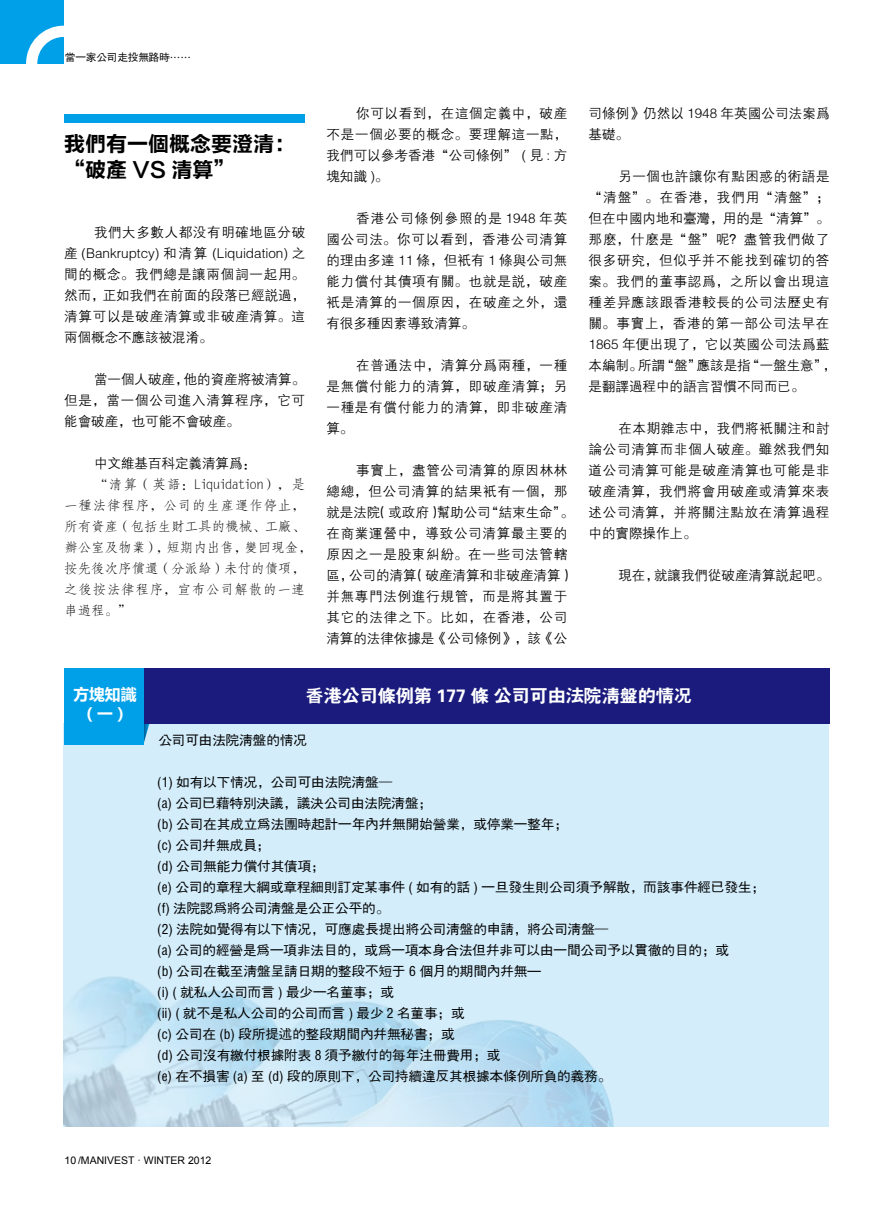
<style>
.page{position:relative;width:893px;height:1212px;background:#fff}
.page>*{position:absolute;margin:0;border:0;box-sizing:border-box;transform-origin:0 0}
.t1{font:21px/25.2px "FZLTCHK GBK1 0";color:#000}
.t2{font:18px "FZH4 FW GB1 0";color:#fff}
.t3{font:700 15.75px/18.9px "Microsoft Ya Hei";color:#fff;text-align:center}
.t4{font:13.5px/21px "FZZDXFW GB1 0";letter-spacing:.055em;color:#000;text-align:justify}
.t5{font:13.5px/21px "FZPHFW GB1 0";color:#000}
.t6{font:13.5px/21px "FZFSFW GB1 0";color:#000}
.t7{font:13.5px "FZZDXFW GB1 0";color:#000}
.t8{font:13.5px/21px "FZZDXFW GB1 0";letter-spacing:.01em;color:#000}
.t9{font:10.5px "Arial";color:#000}
.t10{font:10.5px "FZPHFW GB1 0";color:#000}
</style>
<div class="page">
<div style="left:0;top:0;width:64px;height:64px;background:#00a0e9"></div>
<svg style="left:26px;top:26px;width:38px;height:38px"></svg>
<div style="left:64px;top:114px;width:241px;height:9px;background:#00a0e9"></div>
<div style="left:64px;top:723px;width:765px;height:404px;background:#d3edfb"></div>
<img style="left:64px;top:976px;width:550px;height:151px">
<svg style="left:143px;top:723px;width:7px;height:21px"></svg>
<div style="left:65px;top:668px;width:765px;height:55px;background:#1a1b7d"></div>
<div style="left:64px;top:668px;width:79px;height:76px;background:#00a0e9"></div>
<p class="t10" style="left:65px;top:51px;width:127px">当一家公司走投无路时……</p>
<h1 class="t1" style="left:64px;top:132px;width:232px">我們有一個概念要澄清：“破產 VS 清算”</h1>
<p class="t4" style="left:64px;top:222px;width:242px;text-indent:30px">我们大多数人都没有明确地区分破产 (Bankruptcy) 和清算 (Liquidation) 之间的概念。我们总是让两个词一起用。然而，正如我们在前面的段落已经说过，清算可以是破产清算或非破产清算。这两个概念不应该被混淆。</p>
<p class="t4" style="left:64px;top:369px;width:242px;text-indent:30px">当一个人破产，他的资产将被清算。但是，当一个公司进入清算程序，它可能会破产，也可能不会破产。</p>
<p class="t7" style="left:94px;top:456px;width:163px">中文维基百科定义清算为：</p>
<p class="t6" style="left:64px;top:474px;width:249px;text-indent:30px">“清算（英语：Liquidation），是一种法律程序，公司的生产运作停止，所有资产（包括生财工具的机械、工厂、办公室及物业），短期内出售，变回现金，按先后次序偿还（分派给）未付的债项，之后按法律程序，宣布公司解散的一连串过程。”</p>
<p class="t4" style="left:326px;top:103px;width:242px;text-indent:30px">你可以看到，在这个定义中，破产不是一个必要的概念。要理解这一点，我们可以参考香港“公司条例” ( 见 : 方块知识 )。</p>
<p class="t4" style="left:326px;top:208px;width:242px;text-indent:30px">香港公司条例参照的是 1948 年英国公司法。你可以看到，香港公司清算的理由多达 11 条，但只有 1 条与公司无能力偿付其债项有关。也就是说，破产只是清算的一个原因，在破产之外，还有很多种因素导致清算。</p>
<p class="t4" style="left:326px;top:355px;width:242px;text-indent:30px">在普通法中，清算分为两种，一种是无偿付能力的清算，即破产清算；另一种是有偿付能力的清算，即非破产清算。</p>
<p class="t4" style="left:326px;top:460px;width:249px;text-align:left;text-indent:30px">事实上，尽管公司清算的原因林林总总，但公司清算的结果只有一个，那就是法院（或政府）帮助公司“结束生命”。在商业运营中，导致公司清算最主要的原因之一是股东纠纷。在一些司法管辖区，公司的清算（破产清算和非破产清算）并无专门法例进行规管，而是将其置于其它的法律之下。比如，在香港，公司清算的法律依据是《公司条例》，该《公</p>
<p class="t8" style="left:589px;top:103px;width:242px">司条例》仍然以 1948 年英国公司法案为基础。</p>
<p class="t4" style="left:589px;top:166px;width:249px;text-align:left;text-indent:30px">另一个也许让你有点困惑的术语是“清盘”。在香港，我们用“清盘”；但在中国内地和台湾，用的是“清算”。那么，什么是“盘”呢？尽管我们做了很多研究，但似乎并不能找到确切的答案。我们的董事认为，之所以会出现这种差异应该跟香港较长的公司法历史有关。事实上，香港的第一部公司法早在<br>1865 年便出现了，它以英国公司法为蓝本编制。所谓“盘”应该是指“一盘生意”，是翻译过程中的语言习惯不同而已。</p>
<p class="t4" style="left:589px;top:418px;width:242px;text-indent:30px">在本期杂志中，我们将只关注和讨论公司清算而非个人破产。虽然我们知道公司清算可能是破产清算也可能是非破产清算，我们将会用破产或清算来表述公司清算，并将关注点放在清算过程中的实际操作上。</p>
<p class="t7" style="left:618px;top:568px;width:213px">现在，就让我们从破产清算说起吧。</p>
<p class="t3" style="left:73px;top:684px;width:64px">方塊知識（一）</p>
<h2 class="t2" style="left:306px;top:686px;width:387px">香港公司条例第 177 条 公司可由法院清盘的情况</h2>
<p class="t5" style="left:158px;top:730px;width:150px">公司可由法院清盘的情况</p>
<p class="t5" style="left:157px;top:772px;width:609px">(1) 如有以下情况，公司可由法院清盘─<br>(a) 公司已藉特别决议，议决公司由法院清盘；<br>(b) 公司在其成立为法团时起计一年内并无开始营业，或停业一整年；<br>(c) 公司并无成员；<br>(d) 公司无能力偿付其债项；<br>(e) 公司的章程大纲或章程细则订定某事件 ( 如有的话 ) 一旦发生则公司须予解散，而该事件经已发生；(f) 法院认为将公司清盘是公正公平的。<br>(2) 法院如觉得有以下情况，可应处长提出将公司清盘的申请，将公司清盘─<br>(a) 公司的经营是为一项非法目的，或为一项本身合法但并非可以由一间公司予以贯彻的目的；或<br>(b) 公司在截至清盘呈请日期的整段不短于 6 个月的期间内并无—<br>(i) ( 就私人公司而言 ) 最少一名董事；或<br>(ii) ( 就不是私人公司的公司而言 ) 最少 2 名董事；或<br>(c) 公司在 (b) 段所提述的整段期间内并无秘书；或<br>(d) 公司没有缴付根据附表 8 须予缴付的每年注册费用；或<br>(e) 在不损害 (a) 至 (d) 段的原则下，公司持续违反其根据本条例所负的义务。</p>
<p class="t9" style="left:65px;top:1153px;width:148px">10 /MANIVEST · WINTER 2012</p>
</div>
